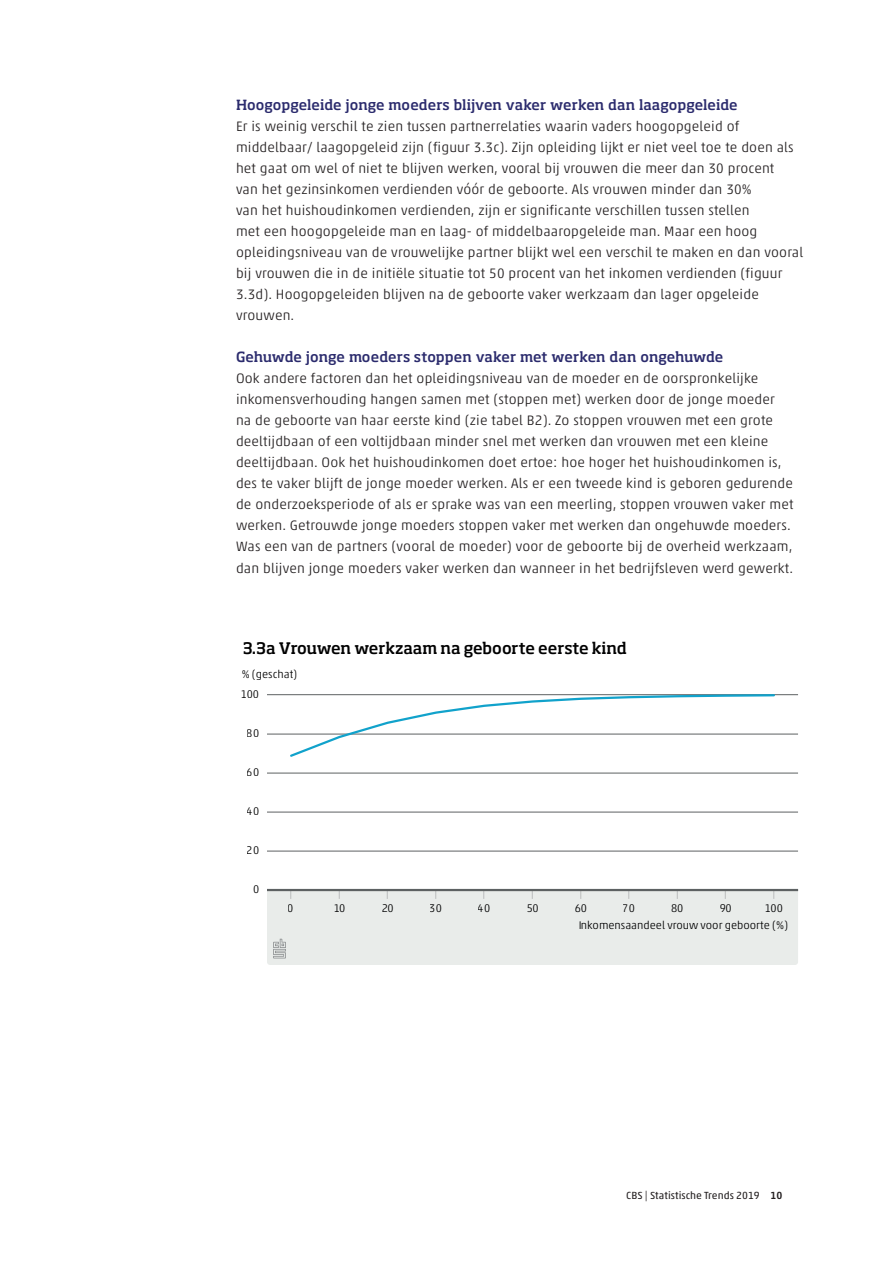
<style>
.page{position:relative;width:893px;height:1263px;background:#fff}
.page>*{position:absolute;margin:0;border:0;box-sizing:border-box;transform-origin:0 0}
.t1{font:500 15.75px "Soho Pro";letter-spacing:-.01em;color:#000001}
.t2{font:300 13.8px/21px "Akko Pro";letter-spacing:.01em;color:#231f20}
.t3{font:500 13.8px "Soho Pro";letter-spacing:-.005em;color:#2b2b6d}
.t4{font:300 11.25px "Akko Pro";color:#000001}
.t5{font:10.5px "Akko Pro";letter-spacing:.005em;color:#231f20}
.s1{font-weight:500}
</style>
<div class="page">
<hr style="left:267px;top:851px;width:531px;height:1px;background:#5d6162">
<hr style="left:267px;top:812px;width:531px;height:1px;background:#5d6162">
<hr style="left:267px;top:773px;width:531px;height:1px;background:#5d6162">
<hr style="left:267px;top:734px;width:531px;height:1px;background:#5d6162">
<hr style="left:267px;top:694px;width:531px;height:1px;background:#5d6162">
<div style="left:267px;top:891px;width:531px;height:74px;background:#e9ecea"></div>
<hr style="left:267px;top:889px;width:531px;height:2px;background:#5d6162">
<svg style="left:288px;top:695px;width:488px;height:62px"></svg>
<p class="t3" style="left:236px;top:95px;width:503px">Hoogopgeleide jonge moeders blijven vaker werken dan laagopgeleide</p>
<p class="t2" style="left:236px;top:116px;width:569px">Er is weinig verschil te zien tussen partnerrelaties waarin vaders hoogopgeleid of middelbaar/ laagopgeleid zijn (figuur 3.3c). Zijn opleiding lijkt er niet veel toe te doen als het gaat om wel of niet te blijven werken, vooral bij vrouwen die meer dan 30 procent<br>van het gezinsinkomen verdienden vóór de geboorte. Als vrouwen minder dan 30%<br>van het huishoudinkomen verdienden, zijn er significante verschillen tussen stellen<br>met een hoogopgeleide man en laag- of middelbaaropgeleide man. Maar een hoog opleidingsniveau van de vrouwelijke partner blijkt wel een verschil te maken en dan vooral bij vrouwen die in de initiële situatie tot 50 procent van het inkomen verdienden (figuur 3.3d). Hoogopgeleiden blijven na de geboorte vaker werkzaam dan lager opgeleide vrouwen.</p>
<p class="t3" style="left:236px;top:347px;width:489px">Gehuwde jonge moeders stoppen vaker met werken dan ongehuwde</p>
<p class="t2" style="left:236px;top:368px;width:559px">Ook andere factoren dan het opleidingsniveau van de moeder en de oorspronkelijke inkomensverhouding hangen samen met (stoppen met) werken door de jonge moeder na de geboorte van haar eerste kind (zie tabel B2). Zo stoppen vrouwen met een grote deeltijdbaan of een voltijdbaan minder snel met werken dan vrouwen met een kleine deeltijdbaan. Ook het huishoudinkomen doet ertoe: hoe hoger het huishoudinkomen is, des te vaker blijft de jonge moeder werken. Als er een tweede kind is geboren gedurende de onderzoeksperiode of als er sprake was van een meerling, stoppen vrouwen vaker met werken. Getrouwde jonge moeders stoppen vaker met werken dan ongehuwde moeders.<br>Was een van de partners (vooral de moeder) voor de geboorte bij de overheid werkzaam, dan blijven jonge moeders vaker werken dan wanneer in het bedrijfsleven werd gewerkt.</p>
<p class="t1" style="left:242px;top:637px;width:386px">3.3a Vrouwen werkzaam na geboorte eerste kind</p>
<p class="t4" style="left:241px;top:668px;width:57px">% (geschat)</p>
<p class="t4" style="left:241px;top:687px;width:20px">100</p>
<p class="t4" style="left:247px;top:726px;width:14px">80</p>
<p class="t4" style="left:247px;top:765px;width:14px">60</p>
<p class="t4" style="left:247px;top:804px;width:14px">40</p>
<p class="t4" style="left:247px;top:843px;width:14px">20</p>
<p class="t4" style="left:253px;top:882px;width:8px">0</p>
<p class="t4" style="left:288px;top:902px;width:8px">0</p>
<p class="t4" style="left:333px;top:902px;width:14px">10</p>
<p class="t4" style="left:381px;top:902px;width:14px">20</p>
<p class="t4" style="left:430px;top:902px;width:14px">30</p>
<p class="t4" style="left:478px;top:902px;width:14px">40</p>
<p class="t4" style="left:526px;top:902px;width:14px">50</p>
<p class="t4" style="left:574px;top:902px;width:14px">60</p>
<p class="t4" style="left:623px;top:902px;width:14px">70</p>
<p class="t4" style="left:671px;top:902px;width:14px">80</p>
<p class="t4" style="left:719px;top:902px;width:14px">90</p>
<p class="t4" style="left:764px;top:902px;width:20px">100</p>
<p class="t4" style="left:578px;top:919px;width:212px">Inkomensaandeel vrouw voor geboorte (%)</p>
<p class="t5" style="left:626px;top:1189px;width:158px">CBS | Statistische Trends 2019 <span class="s1">10</span></p>
</div>
